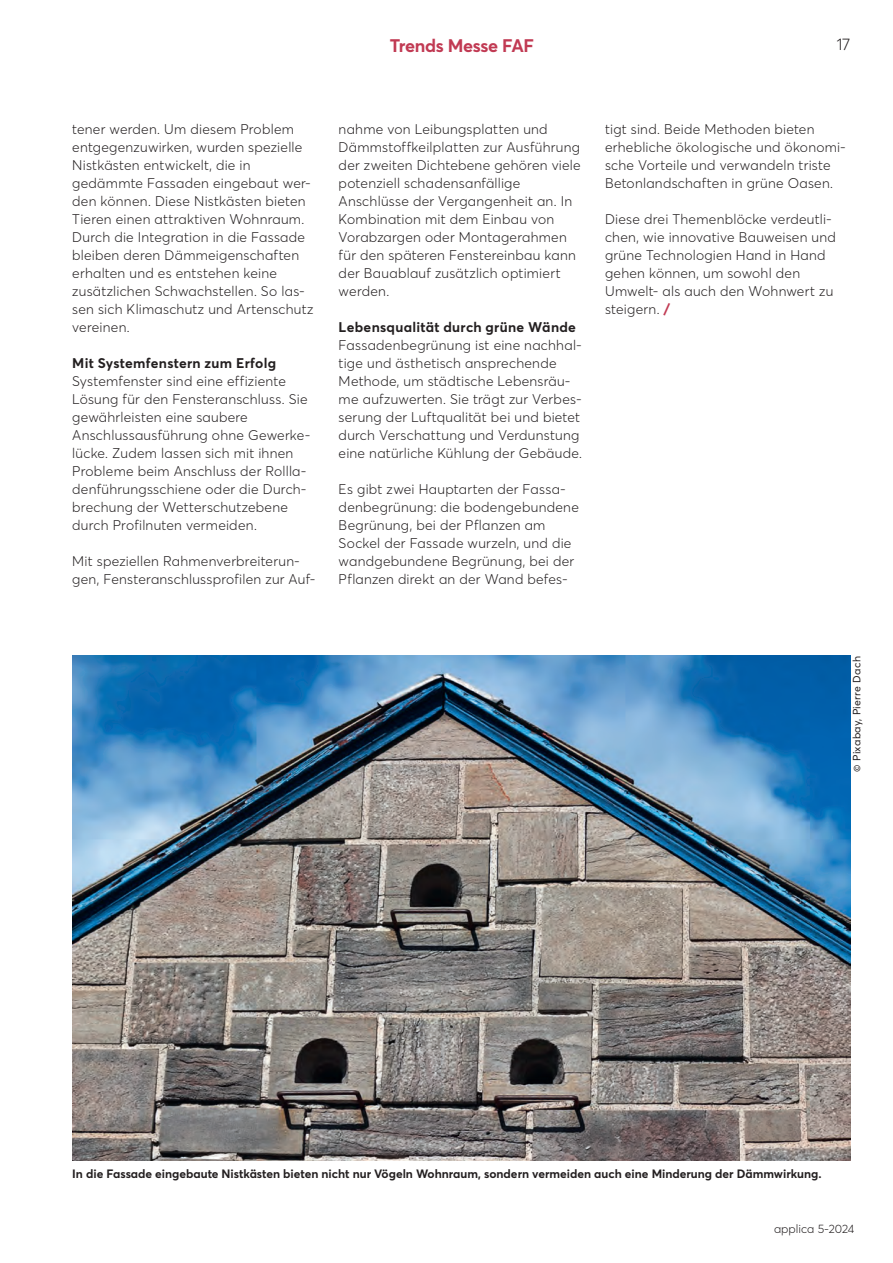
<style>
.page{position:relative;width:893px;height:1263px;background:#fff}
.page>*{position:absolute;margin:0;border:0;box-sizing:border-box;transform-origin:0 0}
.t1{font:700 18px "Averta";letter-spacing:-.02em;color:#c13a53}
.t2{font:300 16.5px "Averta";color:#231f20}
.t3{font:300 13.8px/18px "Averta";letter-spacing:.02em;color:#231f20}
.t4{font:700 13.8px "Averta";letter-spacing:.02em;color:#231f20}
.t5{font:700 12px "Averta";color:#231f20}
.t6{font:300 12px "Averta";color:#231f20}
.t7{font:10.5px "Averta";letter-spacing:.03em;color:#231f20}
.s1{font-weight:800;color:#c13a53}
</style>
<div class="page">
<img style="left:72px;top:655px;width:778px;height:505px">
<h1 class="t1" style="left:390px;top:38px;width:146px">Trends Messe FAF</h1>
<p class="t2" style="left:837px;top:38px;width:15px">17</p>
<p class="t3" style="left:72px;top:121px;width:243px">tener werden. Um diesem Problem entgegenzuwirken, wurden spezielle Nistkästen entwickelt, die in gedämmte Fassaden eingebaut wer&shy;den können. Diese Nistkästen bieten Tieren einen attraktiven Wohnraum.<br>Durch die Integration in die Fassade bleiben deren Dämmeigenschaften erhalten und es entstehen keine zusätzlichen Schwachstellen. So las&shy;sen sich Klimaschutz und Artenschutz vereinen.</p>
<p class="t4" style="left:72px;top:358px;width:205px">Mit Systemfenstern zum Erfolg</p>
<p class="t3" style="left:72px;top:373px;width:239px">Systemfenster sind eine effiziente Lösung für den Fensteranschluss. Sie gewährleisten eine saubere Anschlussausführung ohne Gewerke&shy;lücke. Zudem lassen sich mit ihnen Probleme beim Anschluss der Rollla&shy;denführungsschiene oder die Durch&shy;brechung der Wetterschutzebene durch Profilnuten vermeiden.</p>
<p class="t3" style="left:72px;top:553px;width:244px">Mit speziellen Rahmenverbreiterun&shy;gen, Fensteranschlussprofilen zur Auf-</p>
<p class="t3" style="left:339px;top:121px;width:244px">nahme von Leibungsplatten und<br>Dämmstoffkeilplatten zur Ausführung der zweiten Dichtebene gehören viele potenziell schadensanfällige<br>Anschlüsse der Vergangenheit an. In<br>Kombination mit dem Einbau von<br>Vorabzargen oder Montagerahmen für den späteren Fenstereinbau kann der Bauablauf zusätzlich optimiert werden.</p>
<p class="t4" style="left:339px;top:322px;width:239px">Lebensqualität durch grüne Wände</p>
<p class="t3" style="left:339px;top:337px;width:245px">Fassadenbegrünung ist eine nachhal&shy;tige und ästhetisch ansprechende Methode, um städtische Lebensräu&shy;me aufzuwerten. Sie trägt zur Verbes&shy;serung der Luftqualität bei und bietet durch Verschattung und Verdunstung eine natürliche Kühlung der Gebäude.</p>
<p class="t3" style="left:339px;top:481px;width:242px">Es gibt zwei Hauptarten der Fassa&shy;denbegrünung: die bodengebundene Begrünung, bei der Pflanzen am Sockel der Fassade wurzeln, und die wandgebundene Begrünung, bei der Pflanzen direkt an der Wand befes-</p>
<p class="t3" style="left:605px;top:121px;width:242px">tigt sind. Beide Methoden bieten erhebliche ökologische und ökonomi&shy;sche Vorteile und verwandeln triste Betonlandschaften in grüne Oasen.</p>
<p class="t3" style="left:605px;top:211px;width:232px">Diese drei Themenblöcke verdeutli&shy;chen, wie innovative Bauweisen und grüne Technologien Hand in Hand gehen können, um sowohl den<br>Umwelt- als auch den Wohnwert zu steigern. <span class="s1">/</span></p>
<p class="t7" style="left:852px;top:772px;width:117px;rotate:-90deg">© Pixabay, Pierre Dach</p>
<p class="t5" style="left:72px;top:1169px;width:751px">In die Fassade eingebaute Nistkästen bieten nicht nur Vögeln Wohnraum, sondern vermeiden auch eine Minderung der Dämmwirkung.</p>
<p class="t6" style="left:774px;top:1224px;width:82px">applica 5-2024</p>
</div>
